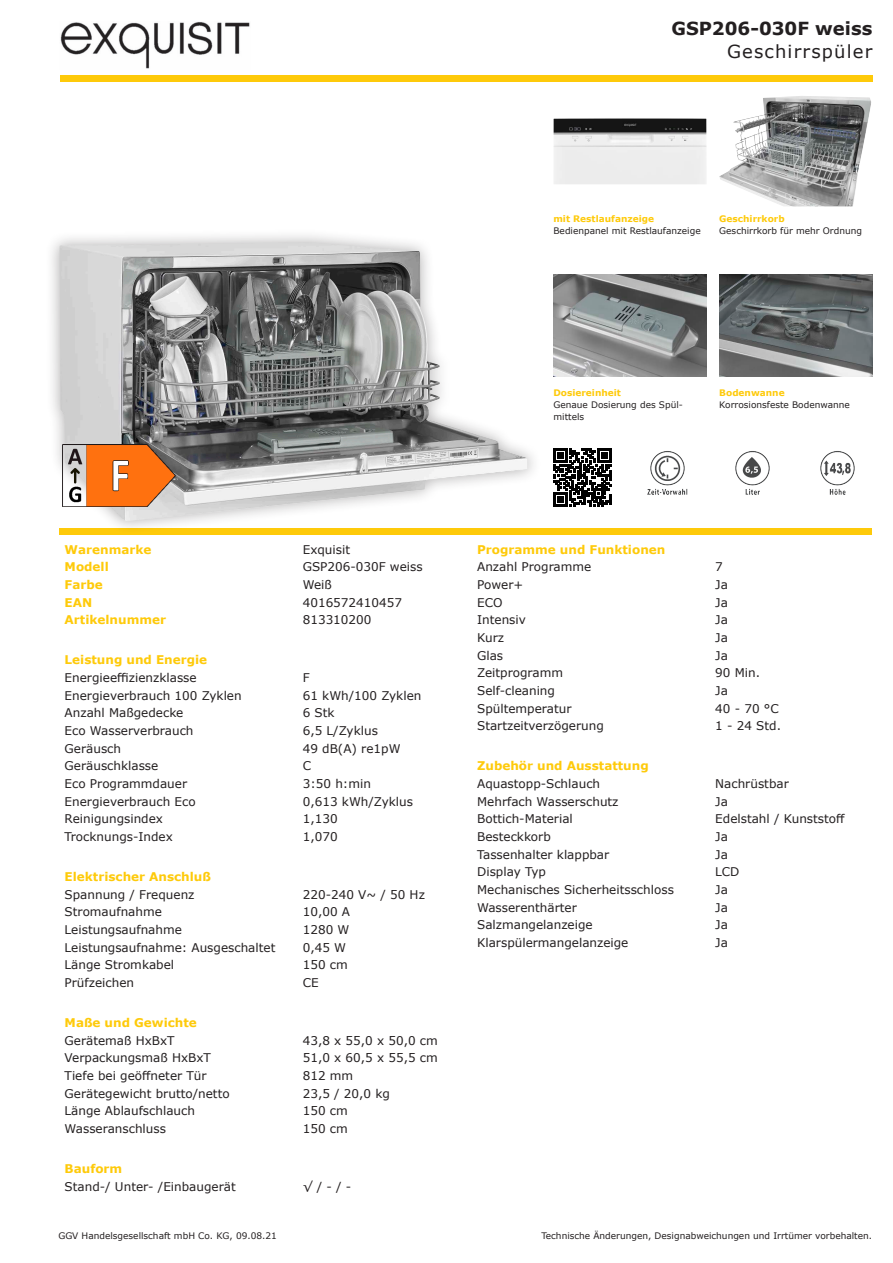
<style>
.page{position:relative;width:893px;height:1263px;background:#fff}
.page>*{position:absolute;margin:0;border:0;box-sizing:border-box;transform-origin:0 0}
.t1{font:700 18px "Verdana";color:#231f20}
.t2{font:18px "Verdana";letter-spacing:.065em;color:#231f20}
.t3{font:12px "Verdana";color:#231f20}
.t4{font:700 12px "Verdana";color:#feca0a}
.t5{font:9px/12px "Verdana";color:#231f20}
.t6{font:700 9px "Verdana";color:#feca0a}
</style>
<div class="page">
<img style="left:719px;top:274px;width:153px;height:103px">
<img style="left:553px;top:274px;width:153px;height:103px">
<img style="left:719px;top:96px;width:152px;height:110px">
<img style="left:553px;top:118px;width:153px;height:66px">
<img style="left:820px;top:451px;width:35px;height:44px">
<img style="left:735px;top:451px;width:35px;height:44px">
<img style="left:647px;top:451px;width:41px;height:44px">
<svg style="left:553px;top:449px;width:59px;height:58px"></svg>
<img style="left:60px;top:22px;width:190px;height:47px">
<div style="left:60px;top:75px;width:812px;height:6px;background:#feca0a"></div>
<div style="left:60px;top:528px;width:812px;height:6px;background:#feca0a"></div>
<div style="left:45px;top:228px;width:496px;height:306px;background:#231f20;opacity:.35"></div>
<img style="left:60px;top:242px;width:467px;height:279px">
<img style="left:63px;top:445px;width:112px;height:62px">
<h1 class="t1" style="left:671px;top:16px;width:202px">GSP206-030F weiss</h1>
<h1 class="t2" style="left:727px;top:39px;width:147px">Geschirrspüler</h1>
<p class="t6" style="left:553px;top:212px;width:102px">mit Restlaufanzeige</p>
<p class="t5" style="left:553px;top:224px;width:149px">Bedienpanel mit Restlaufanzeige</p>
<p class="t6" style="left:719px;top:212px;width:67px">Geschirrkorb</p>
<p class="t5" style="left:719px;top:224px;width:144px">Geschirrkorb für mehr Ordnung</p>
<p class="t6" style="left:553px;top:386px;width:69px">Dosiereinheit</p>
<p class="t5" style="left:553px;top:399px;width:131px">Genaue Dosierung des Spül&shy;mittels</p>
<p class="t6" style="left:719px;top:386px;width:67px">Bodenwanne</p>
<p class="t5" style="left:719px;top:399px;width:132px">Korrosionsfeste Bodenwanne</p>
<p class="t4" style="left:65px;top:541px;width:88px">Warenmarke</p>
<p class="t3" style="left:303px;top:541px;width:49px">Exquisit</p>
<p class="t4" style="left:65px;top:558px;width:46px">Modell</p>
<p class="t3" style="left:303px;top:559px;width:121px">GSP206-030F weiss</p>
<p class="t4" style="left:65px;top:576px;width:40px">Farbe</p>
<p class="t3" style="left:303px;top:576px;width:31px">Weiß</p>
<p class="t4" style="left:65px;top:594px;width:29px">EAN</p>
<p class="t3" style="left:303px;top:594px;width:101px">4016572410457</p>
<p class="t4" style="left:65px;top:611px;width:103px">Artikelnummer</p>
<p class="t3" style="left:303px;top:612px;width:70px">813310200</p>
<p class="t4" style="left:65px;top:651px;width:144px">Leistung und Energie</p>
<p class="t3" style="left:65px;top:669px;width:134px">Energieeffizienzklasse</p>
<p class="t3" style="left:303px;top:669px;width:8px">F</p>
<p class="t3" style="left:65px;top:687px;width:179px">Energieverbrauch 100 Zyklen</p>
<p class="t3" style="left:303px;top:687px;width:120px">61 kWh/100 Zyklen</p>
<p class="t3" style="left:65px;top:705px;width:120px">Anzahl Maßgedecke</p>
<p class="t3" style="left:303px;top:705px;width:33px">6 Stk</p>
<p class="t3" style="left:65px;top:722px;width:130px">Eco Wasserverbrauch</p>
<p class="t3" style="left:303px;top:722px;width:77px">6,5 L/Zyklus</p>
<p class="t3" style="left:65px;top:740px;width:58px">Geräusch</p>
<p class="t3" style="left:303px;top:740px;width:99px">49 dB(A) re1pW</p>
<p class="t3" style="left:65px;top:758px;width:95px">Geräuschklasse</p>
<p class="t3" style="left:303px;top:758px;width:10px">C</p>
<p class="t3" style="left:65px;top:775px;width:124px">Eco Programmdauer</p>
<p class="t3" style="left:303px;top:775px;width:70px">3:50 h:min</p>
<p class="t3" style="left:65px;top:793px;width:133px">Energieverbrauch Eco</p>
<p class="t3" style="left:303px;top:793px;width:112px">0,613 kWh/Zyklus</p>
<p class="t3" style="left:65px;top:811px;width:100px">Reinigungsindex</p>
<p class="t3" style="left:303px;top:811px;width:36px">1,130</p>
<p class="t3" style="left:65px;top:828px;width:110px">Trocknungs-Index</p>
<p class="t3" style="left:303px;top:828px;width:36px">1,070</p>
<p class="t4" style="left:65px;top:868px;width:148px">Elektrischer Anschluß</p>
<p class="t3" style="left:65px;top:886px;width:131px">Spannung / Frequenz</p>
<p class="t3" style="left:303px;top:886px;width:124px">220-240 V~ / 50 Hz</p>
<p class="t3" style="left:65px;top:904px;width:99px">Stromaufnahme</p>
<p class="t3" style="left:303px;top:904px;width:49px">10,00 A</p>
<p class="t3" style="left:65px;top:921px;width:119px">Leistungsaufnahme</p>
<p class="t3" style="left:303px;top:921px;width:48px">1280 W</p>
<p class="t3" style="left:65px;top:939px;width:212px">Leistungsaufnahme: Ausgeschaltet</p>
<p class="t3" style="left:303px;top:939px;width:45px">0,45 W</p>
<p class="t3" style="left:65px;top:957px;width:111px">Länge Stromkabel</p>
<p class="t3" style="left:303px;top:957px;width:47px">150 cm</p>
<p class="t3" style="left:65px;top:974px;width:71px">Prüfzeichen</p>
<p class="t3" style="left:303px;top:974px;width:17px">CE</p>
<p class="t4" style="left:65px;top:1014px;width:134px">Maße und Gewichte</p>
<p class="t3" style="left:65px;top:1032px;width:112px">Gerätemaß HxBxT</p>
<p class="t3" style="left:303px;top:1032px;width:137px">43,8 x 55,0 x 50,0 cm</p>
<p class="t3" style="left:65px;top:1050px;width:148px">Verpackungsmaß HxBxT</p>
<p class="t3" style="left:303px;top:1050px;width:137px">51,0 x 60,5 x 55,5 cm</p>
<p class="t3" style="left:65px;top:1067px;width:144px">Tiefe bei geöffneter Tür</p>
<p class="t3" style="left:303px;top:1067px;width:52px">812 mm</p>
<p class="t3" style="left:65px;top:1085px;width:167px">Gerätegewicht brutto/netto</p>
<p class="t3" style="left:303px;top:1085px;width:89px">23,5 / 20,0 kg</p>
<p class="t3" style="left:65px;top:1103px;width:132px">Länge Ablaufschlauch</p>
<p class="t3" style="left:303px;top:1103px;width:47px">150 cm</p>
<p class="t3" style="left:65px;top:1120px;width:103px">Wasseranschluss</p>
<p class="t3" style="left:303px;top:1120px;width:47px">150 cm</p>
<p class="t4" style="left:65px;top:1160px;width:59px">Bauform</p>
<p class="t3" style="left:65px;top:1178px;width:173px">Stand-/ Unter- /Einbaugerät</p>
<p class="t3" style="left:303px;top:1178px;width:50px">√ / - / -</p>
<p class="t4" style="left:477px;top:541px;width:190px">Programme und Funktionen</p>
<p class="t3" style="left:477px;top:559px;width:116px">Anzahl Programme</p>
<p class="t3" style="left:715px;top:559px;width:9px">7</p>
<p class="t3" style="left:477px;top:576px;width:48px">Power+</p>
<p class="t3" style="left:715px;top:576px;width:14px">Ja</p>
<p class="t3" style="left:477px;top:594px;width:27px">ECO</p>
<p class="t3" style="left:715px;top:594px;width:14px">Ja</p>
<p class="t3" style="left:477px;top:612px;width:50px">Intensiv</p>
<p class="t3" style="left:715px;top:612px;width:14px">Ja</p>
<p class="t3" style="left:477px;top:629px;width:29px">Kurz</p>
<p class="t3" style="left:715px;top:629px;width:14px">Ja</p>
<p class="t3" style="left:477px;top:647px;width:28px">Glas</p>
<p class="t3" style="left:715px;top:647px;width:14px">Ja</p>
<p class="t3" style="left:477px;top:665px;width:87px">Zeitprogramm</p>
<p class="t3" style="left:715px;top:665px;width:46px">90 Min.</p>
<p class="t3" style="left:477px;top:682px;width:79px">Self-cleaning</p>
<p class="t3" style="left:715px;top:682px;width:14px">Ja</p>
<p class="t3" style="left:477px;top:700px;width:96px">Spültemperatur</p>
<p class="t3" style="left:715px;top:700px;width:65px">40 - 70 °C</p>
<p class="t3" style="left:477px;top:718px;width:128px">Startzeitverzögerung</p>
<p class="t3" style="left:715px;top:718px;width:67px">1 - 24 Std.</p>
<p class="t4" style="left:477px;top:757px;width:173px">Zubehör und Ausstattung</p>
<p class="t3" style="left:477px;top:775px;width:125px">Aquastopp-Schlauch</p>
<p class="t3" style="left:715px;top:775px;width:75px">Nachrüstbar</p>
<p class="t3" style="left:477px;top:793px;width:143px">Mehrfach Wasserschutz</p>
<p class="t3" style="left:715px;top:793px;width:14px">Ja</p>
<p class="t3" style="left:477px;top:811px;width:97px">Bottich-Material</p>
<p class="t3" style="left:715px;top:811px;width:131px">Edelstahl / Kunststoff</p>
<p class="t3" style="left:477px;top:828px;width:75px">Besteckkorb</p>
<p class="t3" style="left:715px;top:828px;width:14px">Ja</p>
<p class="t3" style="left:477px;top:846px;width:134px">Tassenhalter klappbar</p>
<p class="t3" style="left:715px;top:846px;width:14px">Ja</p>
<p class="t3" style="left:477px;top:864px;width:70px">Display Typ</p>
<p class="t3" style="left:715px;top:864px;width:26px">LCD</p>
<p class="t3" style="left:477px;top:881px;width:198px">Mechanisches Sicherheitsschloss</p>
<p class="t3" style="left:715px;top:881px;width:14px">Ja</p>
<p class="t3" style="left:477px;top:899px;width:101px">Wasserenthärter</p>
<p class="t3" style="left:715px;top:899px;width:14px">Ja</p>
<p class="t3" style="left:477px;top:917px;width:117px">Salzmangelanzeige</p>
<p class="t3" style="left:715px;top:917px;width:14px">Ja</p>
<p class="t3" style="left:477px;top:934px;width:153px">Klarspülermangelanzeige</p>
<p class="t3" style="left:715px;top:934px;width:14px">Ja</p>
<p class="t5" style="left:58px;top:1230px;width:220px">GGV Handelsgesellschaft mbH Co. KG, 09.08.21</p>
<p class="t5" style="left:541px;top:1230px;width:332px">Technische Änderungen, Designabweichungen und Irrtümer vorbehalten.</p>
</div>
